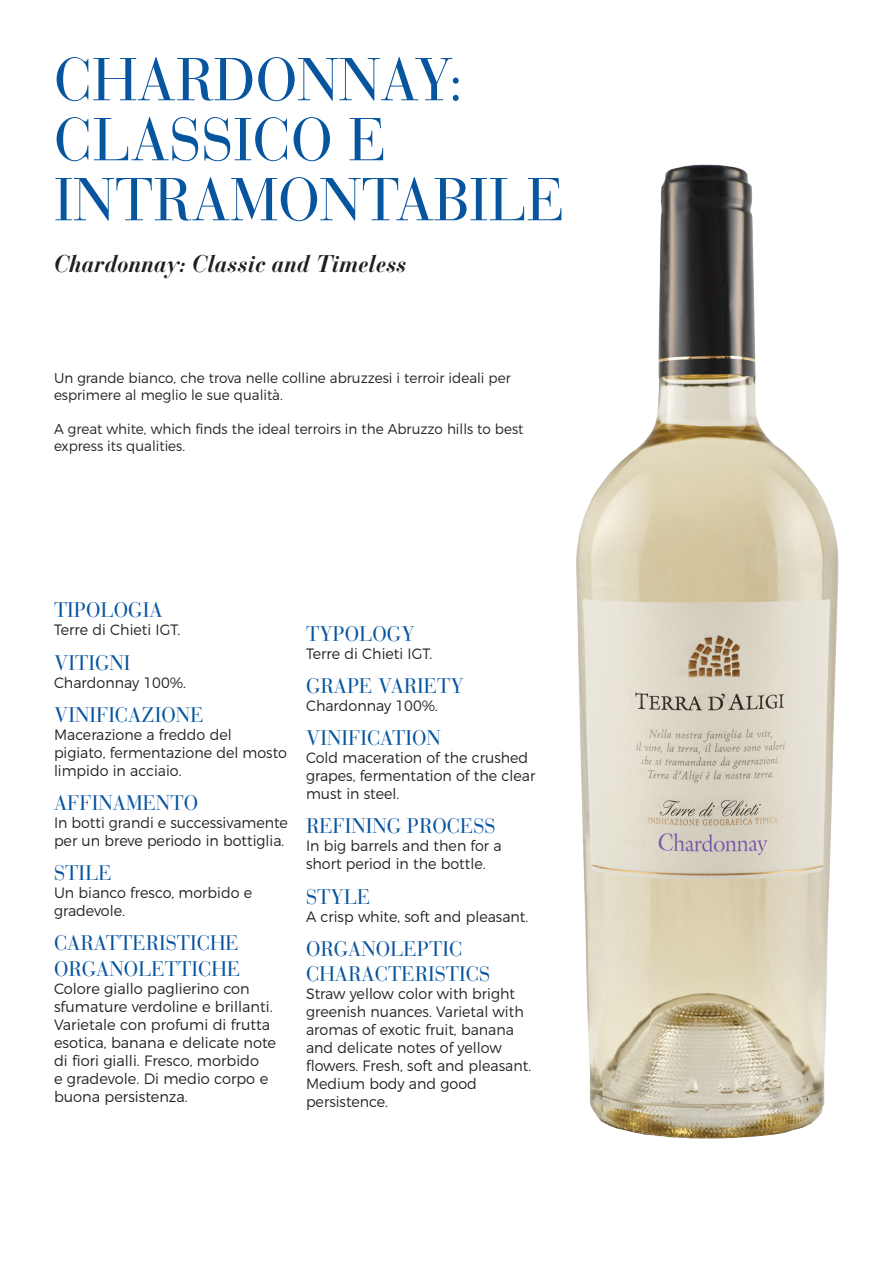
<style>
.page{position:relative;width:893px;height:1263px;background:#fff}
.page>*{position:absolute;margin:0;border:0;box-sizing:border-box;transform-origin:0 0}
.t1{font:60px/60px "Bauer Bodoni";color:#07549f;scale:.96 1}
.t2{font:italic 700 24px "Bauer Bodoni";color:#231f20;scale:.95 1}
.t3{font:21px/25.2px "Bauer Bodoni";color:#07549f;scale:.95 1}
.t4{font:300 15px/18px "Montserrat";color:#231f20;scale:.95 1}
.t5{font:300 15px/18px "Montserrat";color:#231f20}
.t6{font:300 14.25px/17.1px "Montserrat";color:#231f20;scale:.95 1}
</style>
<div class="page">
<img style="left:576px;top:164px;width:263px;height:975px">
<h1 class="t1" style="left:54px;top:50px;width:534px">CHARDONNAY:<br>CLASSICO E<br>INTRAMONTABILE</h1>
<h2 class="t2" style="left:54px;top:249px;width:373px">Chardonnay: Classic and Timeless</h2>
<p class="t6" style="left:54px;top:368px;width:482px">Un grande bianco, che trova nelle colline abruzzesi i terroir ideali per esprimere al meglio le sue qualità.</p>
<p class="t6" style="left:54px;top:419px;width:496px">A great white, which finds the ideal terroirs in the Abruzzo hills to best express its qualities.</p>
<h3 class="t3" style="left:54px;top:598px;width:116px">TIPOLOGIA</h3>
<p class="t4" style="left:54px;top:620px;width:135px">Terre di Chieti IGT.</p>
<h3 class="t3" style="left:54px;top:650px;width:82px">VITIGNI</h3>
<p class="t4" style="left:54px;top:672px;width:141px">Chardonnay 100%.</p>
<h3 class="t3" style="left:54px;top:702px;width:159px">VINIFICAZIONE</h3>
<p class="t4" style="left:54px;top:724px;width:247px">Macerazione a freddo del pigiato, fermentazione del mosto limpido in acciaio.</p>
<h3 class="t3" style="left:54px;top:790px;width:153px">AFFINAMENTO</h3>
<p class="t4" style="left:54px;top:812px;width:248px">In botti grandi e successivamente per un breve periodo in bottiglia.</p>
<h3 class="t3" style="left:54px;top:860px;width:62px">STILE</h3>
<p class="t4" style="left:54px;top:882px;width:210px">Un bianco fresco, morbido e gradevole.</p>
<h3 class="t3" style="left:54px;top:931px;width:198px">CARATTERISTICHE<br>ORGANOLETTICHE</h3>
<p class="t5" style="left:54px;top:978px;width:224px">Colore giallo paglierino con sfumature verdoline e brillanti.<br>Varietale con profumi di frutta esotica, banana e delicate note di fiori gialli. Fresco, morbido<br>e gradevole. Di medio corpo e buona persistenza.</p>
<h3 class="t3" style="left:306px;top:621px;width:116px">TYPOLOGY</h3>
<p class="t4" style="left:306px;top:643px;width:135px">Terre di Chieti IGT.</p>
<h3 class="t3" style="left:306px;top:673px;width:168px">GRAPE VARIETY</h3>
<p class="t4" style="left:306px;top:695px;width:141px">Chardonnay 100%.</p>
<h3 class="t3" style="left:306px;top:726px;width:144px">VINIFICATION</h3>
<p class="t4" style="left:306px;top:748px;width:243px">Cold maceration of the crushed grapes, fermentation of the clear must in steel.</p>
<h3 class="t3" style="left:306px;top:814px;width:201px">REFINING PROCESS</h3>
<p class="t4" style="left:306px;top:836px;width:207px">In big barrels and then for a short period in the bottle.</p>
<h3 class="t3" style="left:306px;top:884px;width:69px">STYLE</h3>
<p class="t4" style="left:306px;top:906px;width:236px">A crisp white, soft and pleasant.</p>
<h3 class="t3" style="left:306px;top:936px;width:195px">ORGANOLEPTIC<br>CHARACTERISTICS</h3>
<p class="t4" style="left:306px;top:983px;width:238px">Straw yellow color with bright greenish nuances. Varietal with aromas of exotic fruit, banana and delicate notes of yellow flowers. Fresh, soft and pleasant.<br>Medium body and good persistence.</p>
</div>
